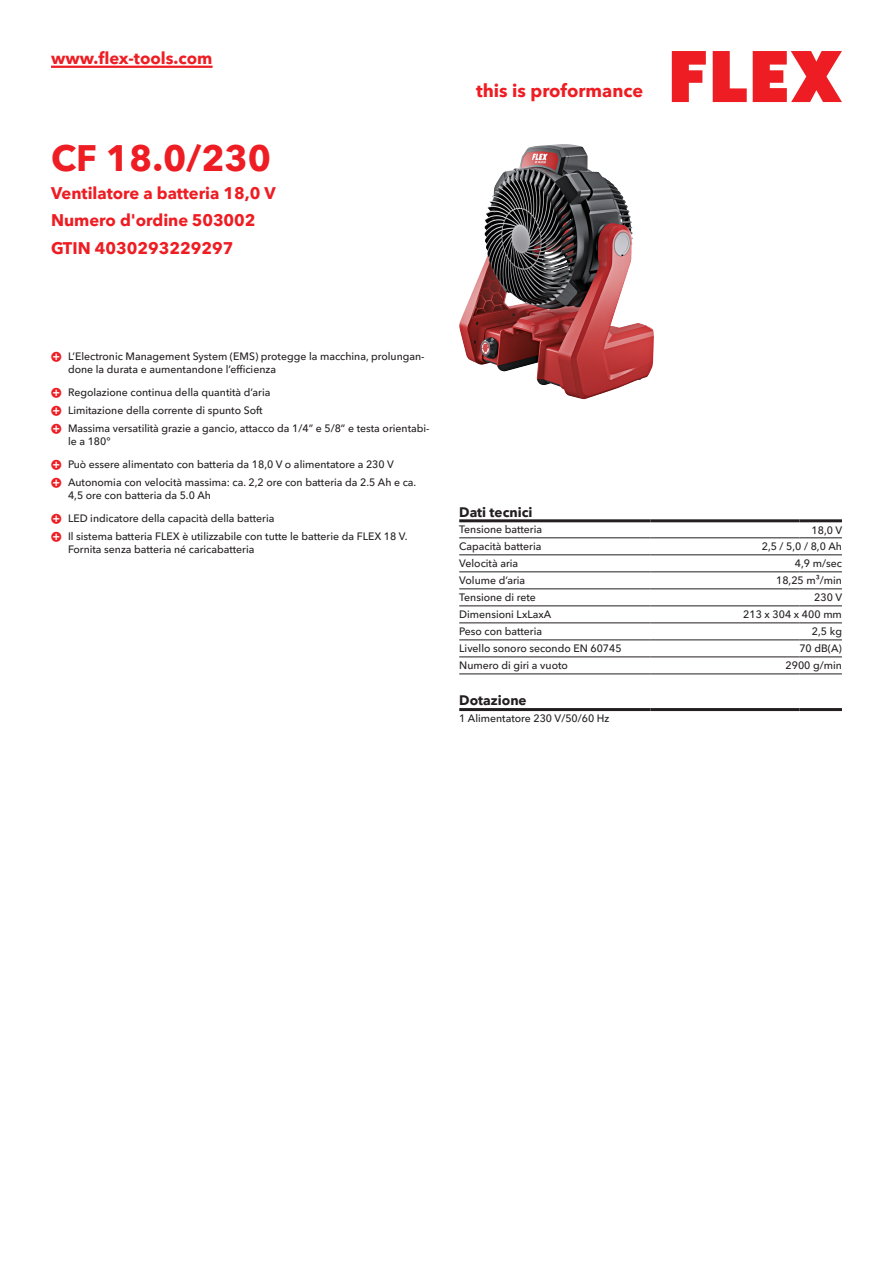
<style>
.page{position:relative;width:893px;height:1263px;background:#fff}
.page>*{position:absolute;margin:0;border:0;box-sizing:border-box;transform-origin:0 0}
.CB_AF_Product-name{font:700 36px "Avenir Next W1 G";color:#ee1d23}
.t1{font:700 18px "Avenir Next W1 G";color:#ee1d23}
.CB_AF_Product-short{font:700 16.5px "Avenir Next W1 G";color:#ee1d23}
.CB_AF_Order-number{font:700 16.5px "Avenir Next W1 G";color:#ee1d23}
.CB_AF_Table-headline{font:700 13.5px "Avenir Next W1 G";color:#231f20}
.CB_AF_Table-specific{font:500 10.5px/12.6px "Avenir Next W1 G";color:#231f20}
</style>
<div class="page">
<svg style="left:672px;top:51px;width:34px;height:51px"></svg>
<svg style="left:713px;top:51px;width:34px;height:51px"></svg>
<svg style="left:753px;top:51px;width:89px;height:51px"></svg>
<hr style="left:51px;top:66px;width:162px;height:2px;background:#ee1d23">
<img style="left:459px;top:144px;width:195px;height:255px">
<hr style="left:459px;top:538px;width:192px;height:1px;background:#231f20">
<hr style="left:651px;top:538px;width:148px;height:1px;background:#231f20">
<hr style="left:799px;top:538px;width:43px;height:1px;background:#231f20">
<hr style="left:459px;top:555px;width:192px;height:1px;background:#231f20">
<hr style="left:651px;top:555px;width:148px;height:1px;background:#231f20">
<hr style="left:799px;top:555px;width:43px;height:1px;background:#231f20">
<hr style="left:459px;top:572px;width:192px;height:1px;background:#231f20">
<hr style="left:651px;top:572px;width:148px;height:1px;background:#231f20">
<hr style="left:799px;top:572px;width:43px;height:1px;background:#231f20">
<hr style="left:459px;top:589px;width:192px;height:1px;background:#231f20">
<hr style="left:651px;top:589px;width:148px;height:1px;background:#231f20">
<hr style="left:799px;top:589px;width:43px;height:1px;background:#231f20">
<hr style="left:459px;top:606px;width:192px;height:1px;background:#231f20">
<hr style="left:651px;top:606px;width:148px;height:1px;background:#231f20">
<hr style="left:799px;top:606px;width:43px;height:1px;background:#231f20">
<hr style="left:459px;top:623px;width:192px;height:1px;background:#231f20">
<hr style="left:651px;top:623px;width:148px;height:1px;background:#231f20">
<hr style="left:799px;top:623px;width:43px;height:1px;background:#231f20">
<hr style="left:459px;top:640px;width:192px;height:1px;background:#231f20">
<hr style="left:651px;top:640px;width:148px;height:1px;background:#231f20">
<hr style="left:799px;top:640px;width:43px;height:1px;background:#231f20">
<hr style="left:459px;top:657px;width:192px;height:1px;background:#231f20">
<hr style="left:651px;top:657px;width:148px;height:1px;background:#231f20">
<hr style="left:799px;top:657px;width:43px;height:1px;background:#231f20">
<hr style="left:459px;top:674px;width:192px;height:1px;background:#231f20">
<hr style="left:651px;top:674px;width:148px;height:1px;background:#231f20">
<hr style="left:799px;top:674px;width:43px;height:1px;background:#231f20">
<hr style="left:459px;top:519px;width:192px;height:3px;background:#231f20">
<hr style="left:651px;top:519px;width:148px;height:3px;background:#231f20">
<hr style="left:799px;top:519px;width:43px;height:3px;background:#231f20">
<hr style="left:459px;top:708px;width:192px;height:3px;background:#231f20">
<hr style="left:651px;top:708px;width:148px;height:3px;background:#231f20">
<hr style="left:799px;top:708px;width:43px;height:3px;background:#231f20">
<h3 class="CB_AF_Product-short" style="left:51px;top:45px;width:163px">www.flex-tools.com</h3>
<p class="CB_AF_Product-name" style="left:51px;top:130px;width:222px">CF 18.0/230</p>
<p class="CB_AF_Product-short" style="left:51px;top:180px;width:226px">Ventilatore a batteria 18,0 V</p>
<p class="CB_AF_Order-number" style="left:51px;top:207px;width:206px">Numero d'ordine 503002</p>
<p class="CB_AF_Order-number" style="left:51px;top:235px;width:184px">GTIN 4030293229297</p>
<h2 class="t1" style="left:476px;top:77px;width:169px">this is proformance</h2>
<p class="CB_AF_Table-specific" style="left:68px;top:349px;width:358px">L’Electronic Management System (EMS) protegge la macchina, prolungan&shy;done la durata e aumentandone l’efficienza</p>
<p class="CB_AF_Table-specific" style="left:68px;top:385px;width:204px">Regolazione continua della quantità d’aria</p>
<p class="CB_AF_Table-specific" style="left:68px;top:403px;width:196px">Limitazione della corrente di spunto Soft</p>
<p class="CB_AF_Table-specific" style="left:68px;top:421px;width:363px">Massima versatilità grazie a gancio, attacco da 1/4” e 5/8” e testa orientabi&shy;le a 180°</p>
<p class="CB_AF_Table-specific" style="left:68px;top:457px;width:327px">Può essere alimentato con batteria da 18,0 V o alimentatore a 230 V</p>
<p class="CB_AF_Table-specific" style="left:68px;top:475px;width:350px">Autonomia con velocità massima: ca. 2,2 ore con batteria da 2.5 Ah e ca.<br>4,5 ore con batteria da 5.0 Ah</p>
<p class="CB_AF_Table-specific" style="left:68px;top:511px;width:208px">LED indicatore della capacità della batteria</p>
<p class="CB_AF_Table-specific" style="left:68px;top:529px;width:341px">Il sistema batteria FLEX è utilizzabile con tutte le batterie da FLEX 18 V.<br>Fornita senza batteria né caricabatteria</p>
<p class="CB_AF_Table-headline" style="left:459px;top:501px;width:75px">Dati tecnici</p>
<p class="CB_AF_Table-specific" style="left:459px;top:522px;width:84px">Tensione batteria</p>
<p class="CB_AF_Table-specific" style="left:811px;top:523px;width:32px">18,0 V</p>
<p class="CB_AF_Table-specific" style="left:459px;top:539px;width:84px">Capacità batteria</p>
<p class="CB_AF_Table-specific" style="left:762px;top:539px;width:82px">2,5 / 5,0 / 8,0 Ah</p>
<p class="CB_AF_Table-specific" style="left:459px;top:556px;width:61px">Velocità aria</p>
<p class="CB_AF_Table-specific" style="left:795px;top:556px;width:49px">4,9 m/sec</p>
<p class="CB_AF_Table-specific" style="left:459px;top:573px;width:68px">Volume d’aria</p>
<p class="CB_AF_Table-specific" style="left:776px;top:573px;width:67px">18,25 m³/min</p>
<p class="CB_AF_Table-specific" style="left:459px;top:590px;width:78px">Tensione di rete</p>
<p class="CB_AF_Table-specific" style="left:814px;top:590px;width:29px">230 V</p>
<p class="CB_AF_Table-specific" style="left:459px;top:607px;width:94px">Dimensioni LxLaxA</p>
<p class="CB_AF_Table-specific" style="left:743px;top:607px;width:100px">213 x 304 x 400 mm</p>
<p class="CB_AF_Table-specific" style="left:459px;top:624px;width:84px">Peso con batteria</p>
<p class="CB_AF_Table-specific" style="left:812px;top:624px;width:32px">2,5 kg</p>
<p class="CB_AF_Table-specific" style="left:459px;top:641px;width:164px">Livello sonoro secondo EN 60745</p>
<p class="CB_AF_Table-specific" style="left:799px;top:641px;width:44px">70 dB(A)</p>
<p class="CB_AF_Table-specific" style="left:459px;top:658px;width:110px">Numero di giri a vuoto</p>
<p class="CB_AF_Table-specific" style="left:786px;top:658px;width:58px">2900 g/min</p>
<p class="CB_AF_Table-headline" style="left:459px;top:689px;width:69px">Dotazione</p>
<p class="CB_AF_Table-specific" style="left:459px;top:711px;width:152px">1 Alimentatore 230 V/50/60 Hz</p>
</div>
